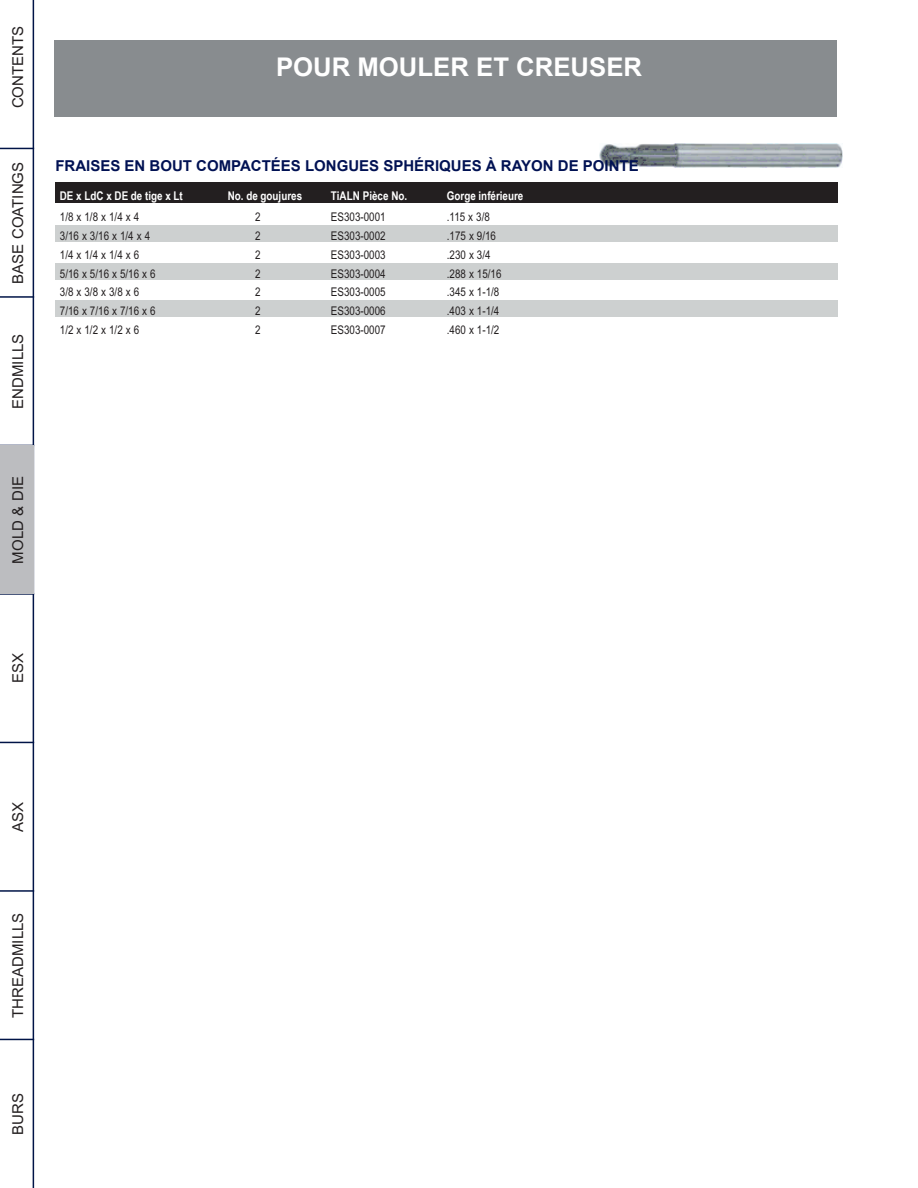
<style>
.page{position:relative;width:918px;height:1188px;background:#fff}
.page>*{position:absolute;margin:0;border:0;box-sizing:border-box;transform-origin:0 0}
.t1{font:700 25.8px "Arial";color:#fff}
.t2{font:15px "Arial";color:#231f20}
.t3{font:700 15px "Arial";color:#001153}
.t4{font:12px "Arial Narrow";color:#231f20}
.t5{font:700 12px "Arial Narrow";color:#fff}
</style>
<div class="page">
<div style="left:54px;top:40px;width:783px;height:77px;background:#888c8f"></div>
<hr style="left:0;top:148px;width:34px;height:1px;background:#001447">
<hr style="left:0;top:296px;width:34px;height:2px;background:#001447">
<hr style="left:0;top:445px;width:34px;height:1px;background:#001447">
<hr style="left:0;top:593px;width:34px;height:2px;background:#001447">
<hr style="left:0;top:742px;width:34px;height:1px;background:#001447">
<hr style="left:0;top:890px;width:34px;height:2px;background:#001447">
<hr style="left:0;top:1039px;width:34px;height:1px;background:#001447">
<hr style="left:33px;top:0;width:1px;height:1188px;background:#001447">
<div style="left:0;top:446px;width:34px;height:148px;background:#bcbdc0"></div>
<img style="left:599px;top:144px;width:243px;height:24px">
<div style="left:55px;top:182px;width:783px;height:21px;background:#231f20"></div>
<div style="left:55px;top:226px;width:783px;height:16px;background:#cdd0d0"></div>
<div style="left:55px;top:263px;width:783px;height:17px;background:#cdd0d0"></div>
<div style="left:55px;top:301px;width:783px;height:16px;background:#cdd0d0"></div>
<p class="t2" style="left:9px;top:108px;width:84px;rotate:-90deg">CONTENTS</p>
<p class="t2" style="left:9px;top:284px;width:123px;rotate:-90deg">BASE COATINGS</p>
<p class="t2" style="left:9px;top:409px;width:77px;rotate:-90deg">ENDMILLS</p>
<p class="t2" style="left:9px;top:564px;width:89px;rotate:-90deg">MOLD &amp; DIE</p>
<h1 class="t1" style="left:276px;top:53px;width:368px">POUR MOULER ET CREUSER</h1>
<p class="t3" style="left:55px;top:157px;width:585px">FRAISES EN BOUT COMPACTÉES LONGUES SPHÉRIQUES À RAYON DE POINTE</p>
<p class="t5" style="left:60px;top:188px;width:125px">DE x LdC x DE de tige x Lt</p>
<p class="t5" style="left:228px;top:188px;width:76px">No. de goujures</p>
<p class="t5" style="left:331px;top:188px;width:78px">TiALN Pièce No.</p>
<p class="t5" style="left:447px;top:188px;width:78px">Gorge inférieure</p>
<p class="t4" style="left:60px;top:210px;width:81px">1/8 x 1/8 x 1/4 x 4</p>
<p class="t4" style="left:255px;top:210px;width:7px">2</p>
<p class="t4" style="left:331px;top:210px;width:56px">ES303-0001</p>
<p class="t4" style="left:447px;top:210px;width:45px">.115 x 3/8</p>
<p class="t4" style="left:60px;top:229px;width:92px">3/16 x 3/16 x 1/4 x 4</p>
<p class="t4" style="left:255px;top:229px;width:7px">2</p>
<p class="t4" style="left:331px;top:229px;width:56px">ES303-0002</p>
<p class="t4" style="left:447px;top:229px;width:51px">.175 x 9/16</p>
<p class="t4" style="left:60px;top:248px;width:81px">1/4 x 1/4 x 1/4 x 6</p>
<p class="t4" style="left:255px;top:248px;width:7px">2</p>
<p class="t4" style="left:331px;top:248px;width:56px">ES303-0003</p>
<p class="t4" style="left:447px;top:248px;width:45px">.230 x 3/4</p>
<p class="t4" style="left:60px;top:266px;width:97px">5/16 x 5/16 x 5/16 x 6</p>
<p class="t4" style="left:255px;top:266px;width:7px">2</p>
<p class="t4" style="left:331px;top:266px;width:56px">ES303-0004</p>
<p class="t4" style="left:447px;top:266px;width:56px">.288 x 15/16</p>
<p class="t4" style="left:60px;top:285px;width:81px">3/8 x 3/8 x 3/8 x 6</p>
<p class="t4" style="left:255px;top:285px;width:7px">2</p>
<p class="t4" style="left:331px;top:285px;width:56px">ES303-0005</p>
<p class="t4" style="left:447px;top:285px;width:54px">.345 x 1-1/8</p>
<p class="t4" style="left:60px;top:304px;width:97px">7/16 x 7/16 x 7/16 x 6</p>
<p class="t4" style="left:255px;top:304px;width:7px">2</p>
<p class="t4" style="left:331px;top:304px;width:56px">ES303-0006</p>
<p class="t4" style="left:447px;top:304px;width:54px">.403 x 1-1/4</p>
<p class="t4" style="left:60px;top:323px;width:81px">1/2 x 1/2 x 1/2 x 6</p>
<p class="t4" style="left:255px;top:323px;width:7px">2</p>
<p class="t4" style="left:331px;top:323px;width:56px">ES303-0007</p>
<p class="t4" style="left:447px;top:323px;width:54px">.460 x 1-1/2</p>
<p class="t2" style="left:9px;top:683px;width:32px;rotate:-90deg">ESX</p>
<p class="t2" style="left:9px;top:832px;width:32px;rotate:-90deg">ASX</p>
<p class="t2" style="left:9px;top:1018px;width:107px;rotate:-90deg">THREADMILLS</p>
<p class="t2" style="left:9px;top:1135px;width:43px;rotate:-90deg">BURS</p>
</div>
